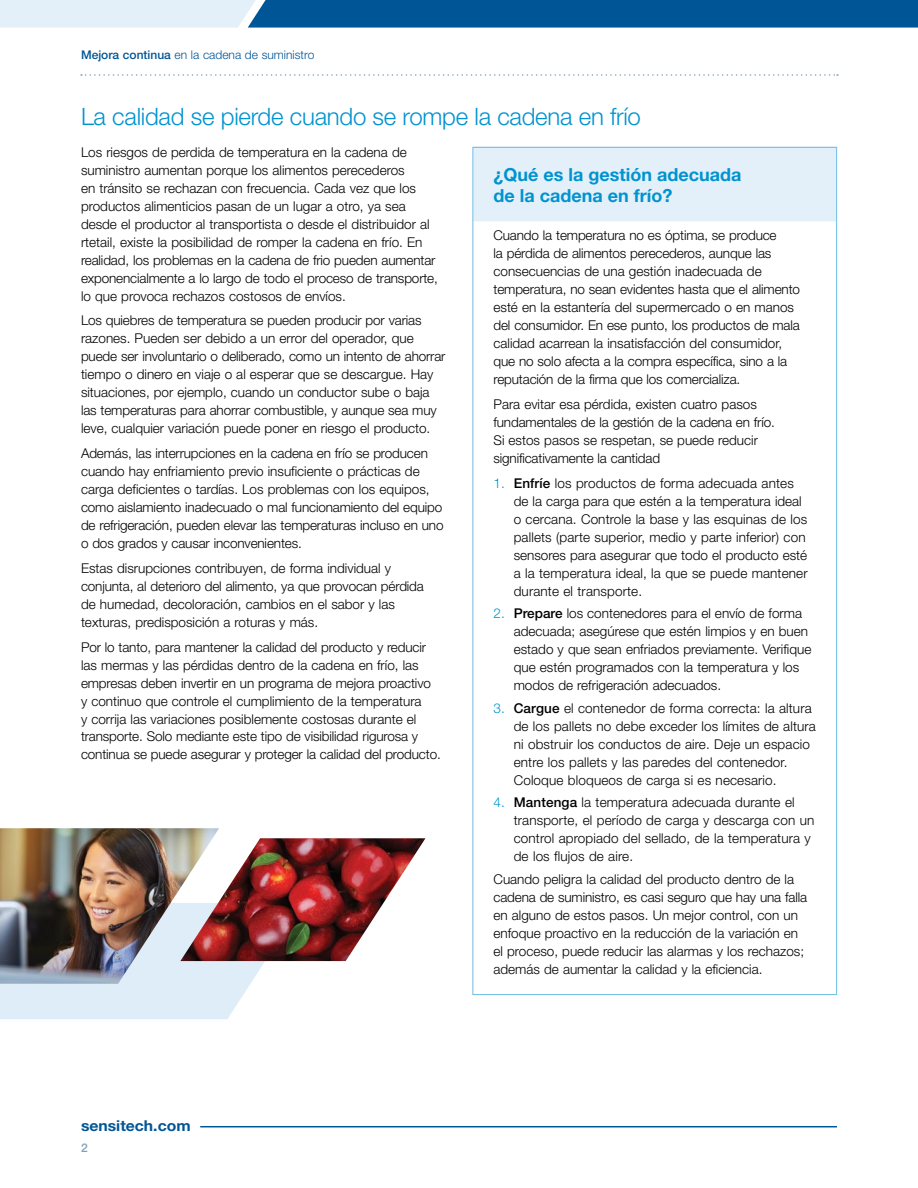
<style>
.page{position:relative;width:918px;height:1188px;background:#fff}
.page>*{position:absolute;margin:0;border:0;box-sizing:border-box;transform-origin:0 0}
.t1{font:300 24px "Helvetica Neue LT Std";letter-spacing:-.01em;color:#0093d0}
.t2{font:700 18px/21px "Helvetica Neue LT Std";color:#0093d0}
.t3{font:700 15px "Helvetica Neue LT Std";color:#005596;scale:1.05 1}
.t4{font:300 13.5px/18px "Helvetica Neue LT Std";color:#000}
.t5{font:300 12px "Helvetica Neue LT Std";color:#005596}
.t6{font:500 12px "Helvetica Neue LT Std";color:#80a1b6}
.s1{font-weight:500}
.s2{color:#0093d0}
</style>
<div class="page">
<svg style="left:0;top:0;width:918px;height:28px;background:#4382b3"></svg>
<svg style="left:81px;top:74px;width:757px;height:2px"></svg>
<hr style="left:200px;top:1126px;width:637px;height:1px;background:#005596">
<svg style="left:0;top:961px;width:303px;height:58px"></svg>
<img style="left:219px;top:838px;width:206px;height:123px">
<img style="left:0;top:828px;width:219px;height:156px">
<div style="left:473px;top:146px;width:363px;height:75px;background:#e4f0f9"></div>
<p class="t5" style="left:81px;top:47px;width:235px"><span class="s1">Mejora continua</span> en la cadena de suministro</p>
<h1 class="t1" style="left:81px;top:102px;width:561px">La calidad se pierde cuando se rompe la cadena en frío</h1>
<p class="t4" style="left:81px;top:143px;width:358px">Los riesgos de perdida de temperatura en la cadena de suministro aumentan porque los alimentos perecederos<br>en tránsito se rechazan con frecuencia. Cada vez que los productos alimenticios pasan de un lugar a otro, ya sea desde el productor al transportista o desde el distribuidor al rtetail, existe la posibilidad de romper la cadena en frío. En realidad, los problemas en la cadena de frio pueden aumentar exponencialmente a lo largo de todo el proceso de transporte, lo que provoca rechazos costosos de envíos.</p>
<p class="t4" style="left:81px;top:311px;width:366px">Los quiebres de temperatura se pueden producir por varias razones. Pueden ser debido a un error del operador, que puede ser involuntario o deliberado, como un intento de ahorrar tiempo o dinero en viaje o al esperar que se descargue. Hay situaciones, por ejemplo, cuando un conductor sube o baja las temperaturas para ahorrar combustible, y aunque sea muy leve, cualquier variación puede poner en riesgo el producto.</p>
<p class="t4" style="left:81px;top:444px;width:364px">Además, las interrupciones en la cadena en frío se producen cuando hay enfriamiento previo insuficiente o prácticas de carga deficientes o tardías. Los problemas con los equipos, como aislamiento inadecuado o mal funcionamiento del equipo de refrigeración, pueden elevar las temperaturas incluso en uno o dos grados y causar inconvenientes.</p>
<p class="t4" style="left:81px;top:559px;width:344px">Estas disrupciones contribuyen, de forma individual y conjunta, al deterioro del alimento, ya que provocan pérdida de humedad, decoloración, cambios en el sabor y las texturas, predisposición a roturas y más.</p>
<p class="t4" style="left:81px;top:637px;width:361px">Por lo tanto, para mantener la calidad del producto y reducir las mermas y las pérdidas dentro de la cadena en frío, las empresas deben invertir en un programa de mejora proactivo<br>y continuo que controle el cumplimiento de la temperatura<br>y corrija las variaciones posiblemente costosas durante el transporte. Solo mediante este tipo de visibilidad rigurosa y continua se puede asegurar y proteger la calidad del producto.</p>
<h2 class="t2" style="left:494px;top:164px;width:249px">¿Qué es la gestión adecuada de la cadena en frío?</h2>
<p class="t4" style="left:494px;top:226px;width:308px">Cuando la temperatura no es óptima, se produce<br>la pérdida de alimentos perecederos, aunque las consecuencias de una gestión inadecuada de temperatura, no sean evidentes hasta que el alimento esté en la estantería del supermercado o en manos del consumidor. En ese punto, los productos de mala calidad acarrean la insatisfacción del consumidor, que no solo afecta a la compra específica, sino a la reputación de la firma que los comercializa.</p>
<p class="t4" style="left:494px;top:395px;width:283px">Para evitar esa pérdida, existen cuatro pasos fundamentales de la gestión de la cadena en frío.<br>Si estos pasos se respetan, se puede reducir significativamente la cantidad</p>
<p class="t4" style="left:514px;top:473px;width:295px;text-indent:-20px"><span class="s2">1.</span> <span class="s1">Enfríe</span> los productos de forma adecuada antes de la carga para que estén a la temperatura ideal o cercana. Controle la base y las esquinas de los pallets (parte superior, medio y parte inferior) con sensores para asegurar que todo el producto esté a la temperatura ideal, la que se puede mantener durante el transporte.</p>
<p class="t4" style="left:514px;top:604px;width:299px;text-indent:-20px"><span class="s2">2.</span> <span class="s1">Prepare</span> los contenedores para el envío de forma adecuada; asegúrese que estén limpios y en buen estado y que sean enfriados previamente. Verifique que estén programados con la temperatura y los modos de refrigeración adecuados.</p>
<p class="t4" style="left:514px;top:699px;width:304px;text-indent:-20px"><span class="s2">3.</span> <span class="s1">Cargue</span> el contenedor de forma correcta: la altura de los pallets no debe exceder los límites de altura ni obstruir los conductos de aire. Deje un espacio entre los pallets y las paredes del contenedor.<br>Coloque bloqueos de carga si es necesario.</p>
<p class="t4" style="left:514px;top:793px;width:302px;text-indent:-20px"><span class="s2">4.</span> <span class="s1">Mantenga</span> la temperatura adecuada durante el transporte, el período de carga y descarga con un control apropiado del sellado, de la temperatura y de los flujos de aire.</p>
<p class="t4" style="left:494px;top:870px;width:315px">Cuando peligra la calidad del producto dentro de la cadena de suministro, es casi seguro que hay una falla en alguno de estos pasos. Un mejor control, con un enfoque proactivo en la reducción de la variación en el proceso, puede reducir las alarmas y los rechazos; además de aumentar la calidad y la eficiencia.</p>
<p class="t3" style="left:81px;top:1116px;width:106px">sensitech.com</p>
<p class="t6" style="left:81px;top:1141px;width:8px">2</p>
</div>
